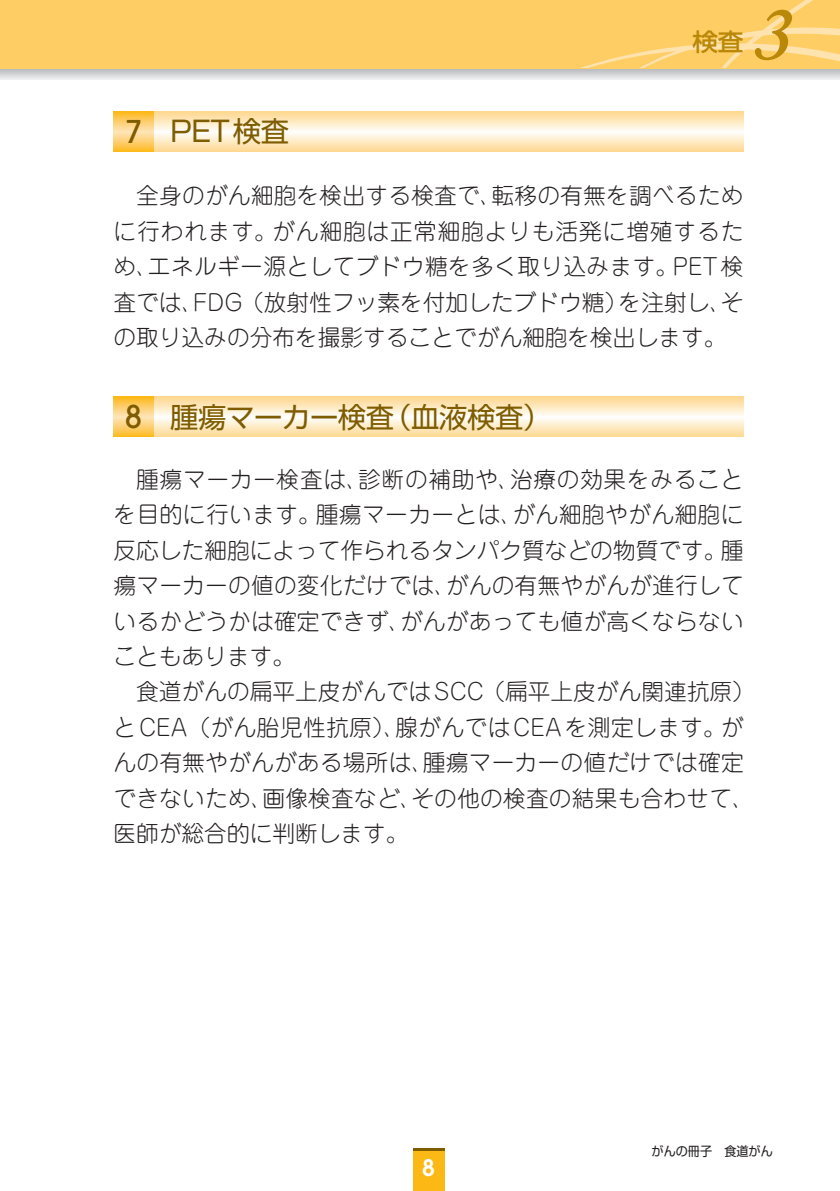
<style>
.page{position:relative;width:840px;height:1191px;background:#fff}
.page>*{position:absolute;margin:0;border:0;box-sizing:border-box;transform-origin:0 0}
.t1{font:italic 600 76.6px "Adobe Caslon Pro";color:#ba8808}
.t2{font:28.4px "Shin Go Pro";letter-spacing:-.015em;color:#7f5c00}
.t3{font:500 24.2px "Shin Go Pro";color:#ba8808;scale:1.05 1}
.t4{font:300 22.6px/35.4px "Jun 101 Pro";letter-spacing:.01em;color:#231f20;text-align:justify}
.t5{font:600 22.6px "Avant Garde";color:#fff}
.t6{font:12.8px "Shin Go Pro";color:#231f20;scale:.95 1}
.s1{font-family:"Avant Garde";font-weight:500;font-size:31.2px}
</style>
<div class="page">
<div style="left:413px;top:1148px;width:31px;height:26px;background:#7f5c00"></div>
<div style="left:413px;top:1151px;width:31px;height:40px;background:#fcb814"></div>
<svg style="left:153px;top:112px;width:590px;height:39px"></svg>
<svg style="left:113px;top:112px;width:40px;height:39px;background:#fdce6e"></svg>
<svg style="left:153px;top:397px;width:590px;height:40px;background:#feeac3"></svg>
<svg style="left:113px;top:397px;width:40px;height:40px;background:#fdce6c"></svg>
<img style="left:0;top:68px;width:839px;height:11px">
<div style="left:0;top:0;width:839px;height:68px;background:#fecd64"></div>
<svg style="left:581px;top:0;width:259px;height:68px"></svg>
<p class="t3" style="left:692px;top:22px;width:50px">検査</p>
<h1 class="t1" style="left:754px;top:-12px;width:40px">3</h1>
<p class="t2" style="left:125px;top:108px;width:166px"><span class="s1">7</span> PET検査</p>
<p class="t4" style="left:113px;top:175px;width:631px;text-indent:23px">全身のがん細胞を検出する検査で、転移の有無を調べるために行われます。がん細胞は正常細胞よりも活発に増殖するため、エネルギー源としてブドウ糖を多く取り込みます。PET検査では、FDG（放射性フッ素を付加したブドウ糖）を注射し、その取り込みの分布を撮影することでがん細胞を検出します。</p>
<p class="t2" style="left:125px;top:393px;width:428px"><span class="s1">8</span> 腫瘍マーカー検査（血液検査）</p>
<p class="t4" style="left:113px;top:459px;width:631px;text-indent:23px">腫瘍マーカー検査は、診断の補助や、治療の効果をみることを目的に行います。腫瘍マーカーとは、がん細胞やがん細胞に反応した細胞によって作られるタンパク質などの物質です。腫瘍マーカーの値の変化だけでは、がんの有無やがんが進行しているかどうかは確定できず、がんがあっても値が高くならないこともあります。</p>
<p class="t4" style="left:113px;top:671px;width:642px;text-align:left;text-indent:23px">食道がんの扁平上皮がんではSCC（扁平上皮がん関連抗原）とCEA（がん胎児性抗原）、腺がんではCEAを測定します。がんの有無やがんがある場所は、腫瘍マーカーの値だけでは確定できないため、画像検査など、その他の検査の結果も合わせて、医師が総合的に判断します。</p>
<p class="t5" style="left:422px;top:1152px;width:14px">8</p>
<p class="t6" style="left:651px;top:1140px;width:129px">がんの冊子　食道がん</p>
</div>
